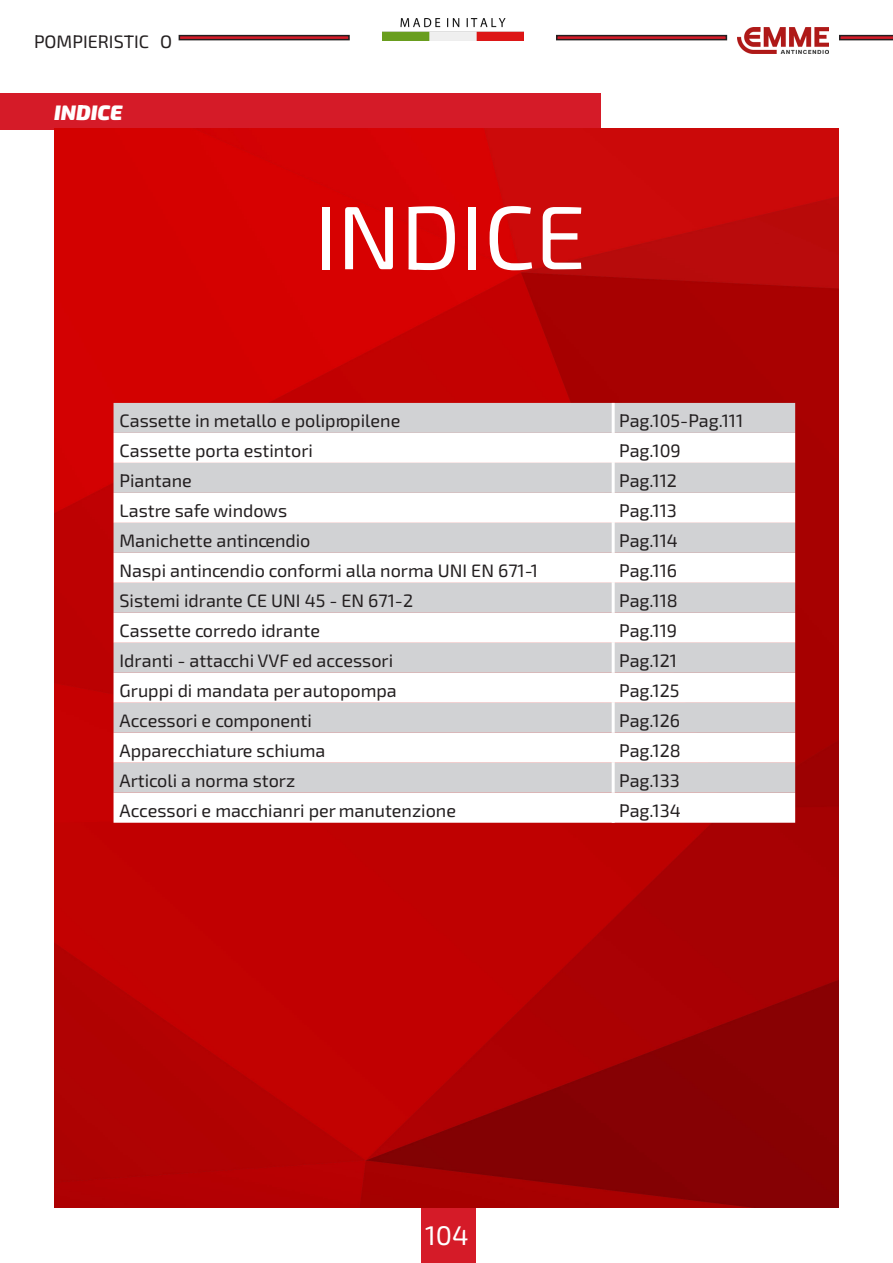
<style>
.page{position:relative;width:893px;height:1263px;background:#fff}
.page>*{position:absolute;margin:0;border:0;box-sizing:border-box;transform-origin:0 0}
.t1{font:90px "Exo 2";color:#fff}
.t2{font:27px "Exo 2";color:#fff}
.t3{font:italic 900 21px "Exo 2";color:#fff}
.t4{font:18px "Exo 2";color:#231f20}
</style>
<div class="page">
<div style="left:421px;top:1209px;width:54px;height:54px;background:#d51b28"></div>
<div style="left:179px;top:35px;width:171px;height:5px;border:2px solid #231f20"></div>
<div style="left:556px;top:35px;width:171px;height:5px;border:2px solid #231f20"></div>
<svg style="left:839px;top:35px;width:54px;height:5px"></svg>
<img style="left:382px;top:19px;width:142px;height:22px">
<img style="left:738px;top:27px;width:90px;height:27px">
<div style="left:0;top:94px;width:601px;height:36px;background:#d51b28"></div>
<hr style="left:892px;top:94px;width:1px;height:36px;background:#d51b28">
<img style="left:54px;top:129px;width:785px;height:1079px">
<div style="left:114px;top:403px;width:681px;height:30px;background:#d1d2d4"></div>
<svg style="left:114px;top:433px;width:681px;height:390px"></svg>
<hr style="left:612px;top:403px;width:3px;height:30px;background:#fff">
<hr style="left:612px;top:433px;width:3px;height:30px;background:#fff">
<hr style="left:612px;top:463px;width:3px;height:30px;background:#fff">
<hr style="left:612px;top:493px;width:3px;height:30px;background:#fff">
<hr style="left:612px;top:523px;width:3px;height:30px;background:#fff">
<hr style="left:612px;top:553px;width:3px;height:30px;background:#fff">
<hr style="left:612px;top:583px;width:3px;height:30px;background:#fff">
<hr style="left:612px;top:613px;width:3px;height:30px;background:#fff">
<hr style="left:612px;top:643px;width:3px;height:30px;background:#fff">
<hr style="left:612px;top:673px;width:3px;height:30px;background:#fff">
<hr style="left:612px;top:703px;width:3px;height:30px;background:#fff">
<hr style="left:612px;top:733px;width:3px;height:30px;background:#fff">
<hr style="left:612px;top:763px;width:3px;height:30px;background:#fff">
<hr style="left:612px;top:793px;width:3px;height:30px;background:#fff">
<p class="t4" style="left:34px;top:29px;width:140px">POMPIERISTIC O</p>
<p class="t3" style="left:54px;top:98px;width:70px">INDICE</p>
<h1 class="t1" style="left:314px;top:175px;width:274px">INDICE</h1>
<p class="t4" style="left:120px;top:408px;width:282px">Cassette in metallo e polipropilene</p>
<p class="t4" style="left:619px;top:408px;width:126px">Pag.105-Pag.111</p>
<p class="t4" style="left:120px;top:438px;width:195px">Cassette porta estintori</p>
<p class="t4" style="left:619px;top:438px;width:63px">Pag.109</p>
<p class="t4" style="left:120px;top:468px;width:74px">Piantane</p>
<p class="t4" style="left:619px;top:468px;width:59px">Pag.112</p>
<p class="t4" style="left:120px;top:498px;width:169px">Lastre safe windows</p>
<p class="t4" style="left:619px;top:498px;width:59px">Pag.113</p>
<p class="t4" style="left:120px;top:528px;width:192px">Manichette antincendio</p>
<p class="t4" style="left:619px;top:528px;width:60px">Pag.114</p>
<p class="t4" style="left:120px;top:558px;width:420px">Naspi antincendio conformi alla norma UNI EN 671-1</p>
<p class="t4" style="left:619px;top:558px;width:60px">Pag.116</p>
<p class="t4" style="left:120px;top:588px;width:295px">Sistemi idrante CE UNI 45 - EN 671-2</p>
<p class="t4" style="left:619px;top:588px;width:60px">Pag.118</p>
<p class="t4" style="left:120px;top:618px;width:202px">Cassette corredo idrante</p>
<p class="t4" style="left:619px;top:618px;width:60px">Pag.119</p>
<p class="t4" style="left:120px;top:648px;width:275px">Idranti - attacchi VVF ed accessori</p>
<p class="t4" style="left:619px;top:648px;width:59px">Pag.121</p>
<p class="t4" style="left:120px;top:678px;width:279px">Gruppi di mandata per autopompa</p>
<p class="t4" style="left:619px;top:678px;width:62px">Pag.125</p>
<p class="t4" style="left:120px;top:708px;width:194px">Accessori e componenti</p>
<p class="t4" style="left:619px;top:708px;width:63px">Pag.126</p>
<p class="t4" style="left:120px;top:738px;width:207px">Apparecchiature schiuma</p>
<p class="t4" style="left:619px;top:738px;width:63px">Pag.128</p>
<p class="t4" style="left:120px;top:768px;width:177px">Articoli a norma storz</p>
<p class="t4" style="left:619px;top:768px;width:62px">Pag.133</p>
<p class="t4" style="left:120px;top:798px;width:338px">Accessori e macchianri per manutenzione</p>
<p class="t4" style="left:619px;top:798px;width:63px">Pag.134</p>
<h2 class="t2" style="left:425px;top:1216px;width:45px">104</h2>
</div>
